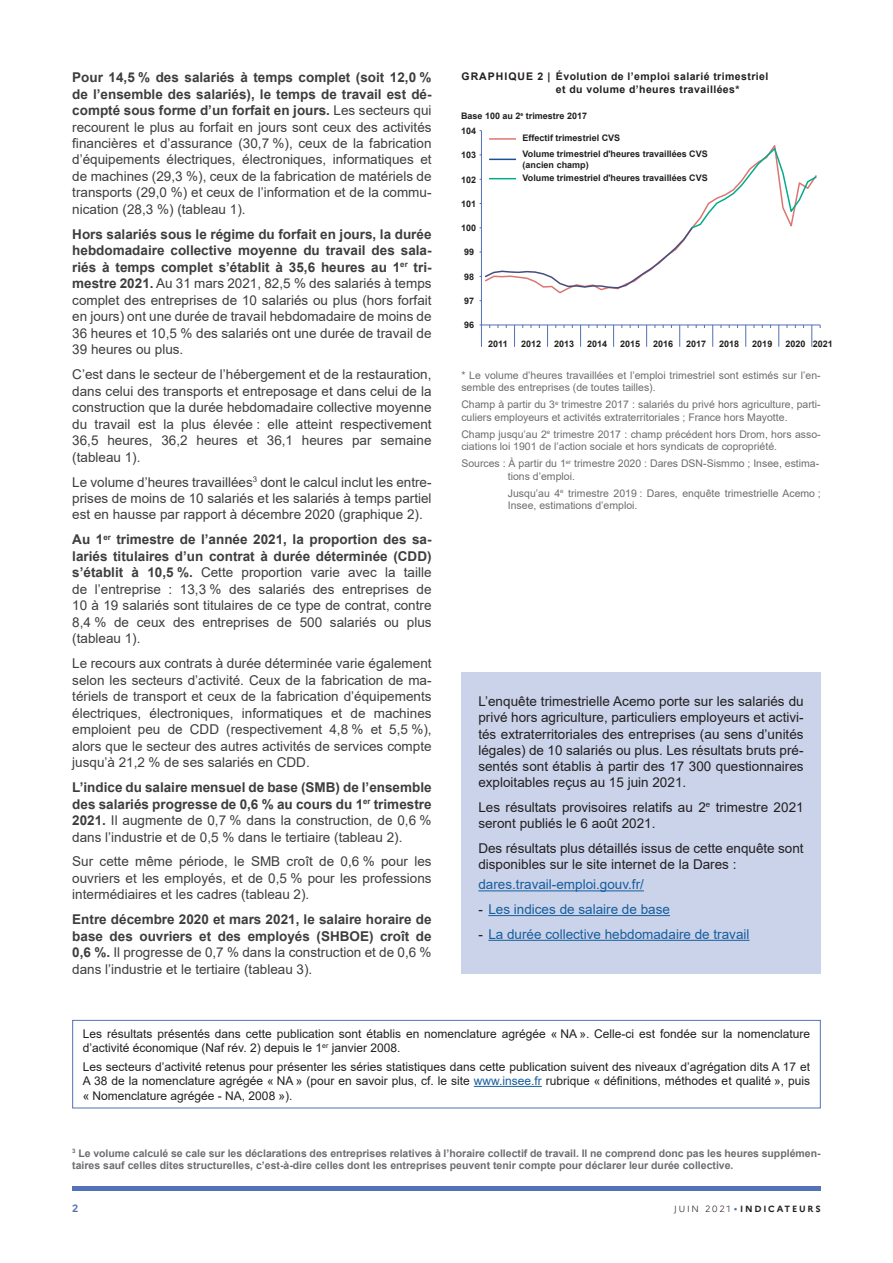
<style>
.page{position:relative;width:893px;height:1263px;background:#fff}
.page>*{position:absolute;margin:0;border:0;box-sizing:border-box;transform-origin:0 0}
.t1{font:13.5px/16.5px "Arial";color:#3e3e3f;text-align:justify}
.t2{font:13.5px/16.2px "Arial";color:#231f20}
.t3{font:700 13.5px/16.5px "Arial";color:#3e3e3f;text-align:justify}
.t4{font:13.5px "Arial";color:#175d9e}
.t5{font:12px/14.4px "Arial";color:#231f20}
.t6{font:10.5px/12.6px "Arial";color:#6c6d70}
.t7{font:700 10.5px/12.6px "Arial";color:#6c6d70}
.t8{font:700 10.5px/13.5px "Arial";letter-spacing:.04em;color:#231f20}
.t9{font:700 10.5px "Marianne";color:#5372b8}
.t10{font:700 9px/10.8px "Arial";color:#231f20}
.t11{font:700 9px "Marianne";letter-spacing:.2em;color:#231f20}
.s1{font-weight:700}
.s2{font-weight:400}
.s3{color:#231f20}
.s4{color:#175d9e}
.s5{font-weight:300}
.s6{font-family:"Manrope";color:#5372b8}
</style>
<div class="page">
<div style="left:461px;top:672px;width:360px;height:302px;background:#cad3e9"></div>
<div style="left:72px;top:1020px;width:749px;height:88px;border:1px solid #5372b8"></div>
<div style="left:72px;top:1186px;width:749px;height:5px;background:#5372b8"></div>
<hr style="left:478px;top:890px;width:166px;height:1px;background:#175d9e">
<hr style="left:488px;top:915px;width:182px;height:1px;background:#175d9e">
<hr style="left:488px;top:940px;width:261px;height:1px;background:#175d9e">
<hr style="left:474px;top:1086px;width:68px;height:1px;background:#175d9e">
<hr style="left:490px;top:138px;width:25px;height:2px;background:#dd7570">
<hr style="left:481px;top:131px;width:1px;height:194px;background:#546eb5">
<hr style="left:481px;top:325px;width:339px;height:1px;background:#546eb5">
<svg style="left:811px;top:325px;width:1px;height:22px"></svg>
<svg style="left:778px;top:325px;width:1px;height:22px"></svg>
<svg style="left:745px;top:325px;width:1px;height:22px"></svg>
<svg style="left:712px;top:325px;width:1px;height:22px"></svg>
<svg style="left:679px;top:325px;width:1px;height:22px"></svg>
<svg style="left:646px;top:325px;width:1px;height:22px"></svg>
<svg style="left:613px;top:326px;width:1px;height:21px"></svg>
<svg style="left:580px;top:326px;width:1px;height:21px"></svg>
<svg style="left:547px;top:326px;width:1px;height:21px"></svg>
<svg style="left:514px;top:326px;width:1px;height:21px"></svg>
<svg style="left:480px;top:325px;width:2px;height:22px"></svg>
<svg style="left:480px;top:146px;width:337px;height:143px"></svg>
<p class="t1" style="left:72px;top:69px;width:361px"><span class="s1">Pour 14,5 % des salariés à temps complet (soit 12,0 % de l’ensemble des salariés), le temps de travail est dé&shy;compté sous forme d’un forfait en jours.</span> Les secteurs qui recourent le plus au forfait en jours sont ceux des activités financières et d’assurance (30,7 %), ceux de la fabrication d’équipements électriques, électroniques, informatiques et de machines (29,3 %), ceux de la fabrication de matériels de transports (29,0 %) et ceux de l’information et de la commu&shy;nication (28,3 %) (tableau 1).</p>
<p class="t1" style="left:72px;top:226px;width:361px"><span class="s1">Hors salariés sous le régime du forfait en jours, la durée hebdomadaire collective moyenne du travail des sala&shy;riés à temps complet s’établit à 35,6 heures au 1</span><sup>er</sup> <span class="s1">tri&shy;mestre 2021.</span> Au 31 mars 2021, 82,5 % des salariés à temps complet des entreprises de 10 salariés ou plus (hors forfait en jours) ont une durée de travail hebdomadaire de moins de 36 heures et 10,5 % des salariés ont une durée de travail de 39 heures ou plus.</p>
<p class="t1" style="left:72px;top:366px;width:361px">C’est dans le secteur de l’hébergement et de la restauration, dans celui des transports et entreposage et dans celui de la construction que la durée hebdomadaire collective moyenne du travail est la plus élevée : elle atteint respectivement 36,5 heures, 36,2 heures et 36,1 heures par semaine (tableau 1).</p>
<p class="t1" style="left:72px;top:473px;width:361px">Le volume d’heures travaillées<sup>3</sup> dont le calcul inclut les entre&shy;prises de moins de 10 salariés et les salariés à temps partiel est en hausse par rapport à décembre 2020 (graphique 2).</p>
<p class="t1" style="left:72px;top:531px;width:361px"><span class="s1">Au 1</span><sup>er</sup> <span class="s1">trimestre de l’année 2021, la proportion des sa&shy;lariés titulaires d’un contrat à durée déterminée (CDD) s’établit à 10,5 %.</span> Cette proportion varie avec la taille de l’entreprise : 13,3 % des salariés des entreprises de 10 à 19 salariés sont titulaires de ce type de contrat, contre 8,4 % de ceux des entreprises de 500 salariés ou plus (tableau 1).</p>
<p class="t1" style="left:72px;top:655px;width:361px">Le recours aux contrats à durée déterminée varie également selon les secteurs d’activité. Ceux de la fabrication de ma&shy;tériels de transport et ceux de la fabrication d’équipements électriques, électroniques, informatiques et de machines emploient peu de CDD (respectivement 4,8 % et 5,5 %), alors que le secteur des autres activités de services compte jusqu’à 21,2 % de ses salariés en CDD.</p>
<p class="t3" style="left:72px;top:779px;width:361px">L’indice du salaire mensuel de base (SMB) de l’ensemble des salariés progresse de 0,6 % au cours du 1<sup>er</sup> trimestre 2021. <span class="s2">Il augmente de 0,7 % dans la construction, de 0,6 % dans l’industrie et de 0,5 % dans le tertiaire (tableau 2).</span></p>
<p class="t1" style="left:72px;top:853px;width:361px">Sur cette même période, le SMB croît de 0,6 % pour les ouvriers et les employés, et de 0,5 % pour les professions intermédiaires et les cadres (tableau 2).</p>
<p class="t3" style="left:72px;top:911px;width:361px">Entre décembre 2020 et mars 2021, le salaire horaire de base des ouvriers et des employés (SHBOE) croît de 0,6 %. <span class="s2">Il progresse de 0,7 % dans la construction et de 0,6 % dans l’industrie et le tertiaire (tableau 3).</span></p>
<p class="t8" style="left:556px;top:70px;width:214px;text-indent:-94px">GRAPHIQUE 2 | Évolution de l’emploi salarié trimestriel et du volume d’heures travaillées*</p>
<p class="t10" style="left:461px;top:111px;width:127px">Base 100 au 2<sup>e</sup> trimestre 2017</p>
<p class="t10" style="left:461px;top:126px;width:17px">104</p>
<p class="t10" style="left:461px;top:150px;width:17px">103</p>
<p class="t10" style="left:461px;top:174px;width:17px">102</p>
<p class="t10" style="left:461px;top:198px;width:17px">101</p>
<p class="t10" style="left:461px;top:223px;width:17px">100</p>
<p class="t10" style="left:464px;top:247px;width:12px">99</p>
<p class="t10" style="left:464px;top:271px;width:12px">98</p>
<p class="t10" style="left:464px;top:295px;width:12px">97</p>
<p class="t10" style="left:464px;top:320px;width:12px">96</p>
<p class="t10" style="left:523px;top:133px;width:99px">Effectif trimestriel CVS</p>
<p class="t10" style="left:523px;top:173px;width:187px">Volume trimestriel d'heures travaillées CVS</p>
<p class="t10" style="left:523px;top:149px;width:187px">Volume trimestriel d'heures travaillées CVS (ancien champ)</p>
<p class="t10" style="left:488px;top:338px;width:21px">2011</p>
<p class="t10" style="left:521px;top:338px;width:22px">2012</p>
<p class="t10" style="left:554px;top:338px;width:22px">2013</p>
<p class="t10" style="left:587px;top:338px;width:22px">2014</p>
<p class="t10" style="left:620px;top:338px;width:22px">2015</p>
<p class="t10" style="left:653px;top:338px;width:22px">2016</p>
<p class="t10" style="left:686px;top:338px;width:22px">2017</p>
<p class="t10" style="left:719px;top:338px;width:22px">2018</p>
<p class="t10" style="left:752px;top:338px;width:22px">2019</p>
<p class="t10" style="left:785px;top:338px;width:22px">2020</p>
<p class="t10" style="left:813px;top:338px;width:22px">2021</p>
<p class="t6" style="left:461px;top:369px;width:361px">* Le volume d’heures travaillées et l’emploi trimestriel sont estimés sur l’en&shy;semble des entreprises (de toutes tailles).</p>
<p class="t6" style="left:461px;top:398px;width:361px">Champ à partir du 3<sup>e</sup> trimestre 2017 : salariés du privé hors agriculture, parti&shy;culiers employeurs et activités extraterritoriales ; France hors Mayotte.</p>
<p class="t6" style="left:461px;top:428px;width:361px">Champ jusqu’au 2<sup>e</sup> trimestre 2017 : champ précédent hors Drom, hors asso&shy;ciations loi 1901 de l’action sociale et hors syndicats de copropriété.</p>
<p class="t6" style="left:508px;top:457px;width:313px;text-indent:-47px">Sources : À partir du 1<sup>er</sup> trimestre 2020 : Dares DSN-Sismmo ; Insee, estima&shy;tions d’emploi.</p>
<p class="t6" style="left:508px;top:487px;width:314px">Jusqu’au 4<sup>e</sup> trimestre 2019 : Dares, enquête trimestrielle Acemo ;<br>Insee, estimations d’emploi.</p>
<p class="t2" style="left:478px;top:693px;width:327px;text-align:justify">L’enquête trimestrielle Acemo porte sur les salariés du privé hors agriculture, particuliers employeurs et activi&shy;tés extraterritoriales des entreprises (au sens d’unités légales) de 10 salariés ou plus. Les résultats bruts pré&shy;sentés sont établis à partir des 17 300 questionnaires exploitables reçus au 15 juin 2021.</p>
<p class="t2" style="left:478px;top:799px;width:327px">Les résultats provisoires relatifs au 2<sup>e</sup> trimestre 2021 seront publiés le 6 août 2021.</p>
<p class="t2" style="left:478px;top:840px;width:327px">Des résultats plus détaillés issus de cette enquête sont disponibles sur le site internet de la Dares :</p>
<p class="t4" style="left:478px;top:875px;width:167px">dares.travail-emploi.gouv.fr/</p>
<p class="t4" style="left:478px;top:900px;width:193px"><span class="s3">-</span> Les indices de salaire de base</p>
<p class="t4" style="left:478px;top:925px;width:273px"><span class="s3">-</span> La durée collective hebdomadaire de travail</p>
<p class="t5" style="left:83px;top:1026px;width:729px">Les résultats présentés dans cette publication sont établis en nomenclature agrégée « NA ». Celle-ci est fondée sur la nomenclature d’activité économique (Naf rév. 2) depuis le 1<sup>er</sup> janvier 2008.</p>
<p class="t5" style="left:83px;top:1059px;width:729px;text-align:justify">Les secteurs d’activité retenus pour présenter les séries statistiques dans cette publication suivent des niveaux d’agrégation dits A 17 et A 38 de la nomenclature agrégée « NA » (pour en savoir plus, cf. le site <span class="s4">www.insee.fr</span> rubrique « définitions, méthodes et qualité », puis « Nomenclature agrégée - NA, 2008 »).</p>
<p class="t7" style="left:72px;top:1147px;width:750px"><sup>3</sup> Le volume calculé se cale sur les déclarations des entreprises relatives à l’horaire collectif de travail. Il ne comprend donc pas les heures supplémen&shy;taires sauf celles dites structurelles, c’est-à-dire celles dont les entreprises peuvent tenir compte pour déclarer leur durée collective.</p>
<p class="t9" style="left:72px;top:1202px;width:8px">2</p>
<p class="t11" style="left:674px;top:1203px;width:148px"><span class="s5">JUIN 2021</span><span class="s6">•</span>INDICATEURS</p>
</div>
